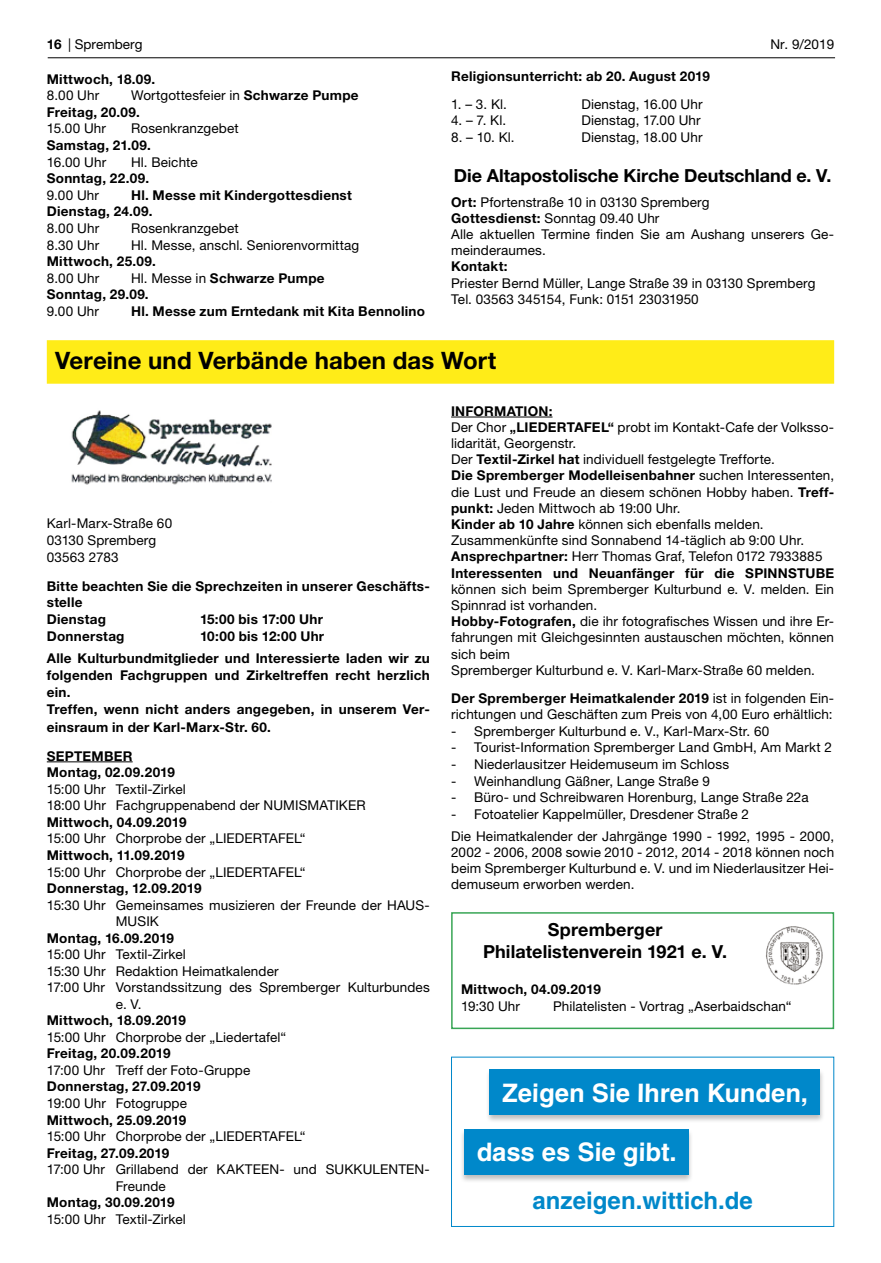
<style>
.page{position:relative;width:881px;height:1263px;background:#fff}
.page>*{position:absolute;margin:0;border:0;box-sizing:border-box;transform-origin:0 0}
.t1{font:700 25.5px "Helvetica LT";color:#fff}
.t2{font:700 24px "Helvetica Neue LT";letter-spacing:.005em;color:#000}
.t3{font:700 24px "Helvetica LT";color:#0088ca}
.t4{font:700 18px/21.6px "Helvetica Neue LT";color:#000;text-align:center}
.t5{font:13.5px/16.2px "Helvetica Neue LT";letter-spacing:.01em;color:#000}
.t6{font:700 13.5px/16.5px "Helvetica Neue LT";letter-spacing:.02em;color:#000}
.s1{font-weight:700}
.s2{font-weight:400}
</style>
<div class="page">
<hr style="left:48px;top:57px;width:786px;height:1px;background:#000">
<div style="left:451px;top:912px;width:382px;height:117px;border:2px solid #38a555"></div>
<div style="left:47px;top:340px;width:786px;height:44px;background:#ffec18"></div>
<img style="left:71px;top:410px;width:201px;height:75px">
<hr style="left:47px;top:761px;width:86px;height:1px;background:#000">
<hr style="left:451px;top:417px;width:101px;height:1px;background:#000">
<img style="left:766px;top:926px;width:57px;height:59px">
<div style="left:451px;top:1057px;width:382px;height:170px;border:1px solid #0088ca"></div>
<div style="left:459px;top:1128px;width:234px;height:55px;background:#000;opacity:.26"></div>
<div style="left:463px;top:1129px;width:225px;height:45px;background:#0088ca"></div>
<div style="left:485px;top:1069px;width:339px;height:55px;background:#000;opacity:.26"></div>
<div style="left:489px;top:1069px;width:330px;height:46px;background:#0088ca"></div>
<p class="t5" style="left:47px;top:36px;width:97px"><span class="s1">16</span> | Spremberg</p>
<p class="t5" style="left:770px;top:36px;width:65px">Nr. 9/2019</p>
<p class="t6" style="left:451px;top:67px;width:260px">Religionsunterricht: ab 20. August 2019</p>
<p class="t5" style="left:451px;top:96px;width:57px">1. – 3. Kl.</p>
<p class="t5" style="left:581px;top:96px;width:123px">Dienstag, 16.00 Uhr</p>
<p class="t5" style="left:451px;top:112px;width:56px">4. – 7. Kl.</p>
<p class="t5" style="left:581px;top:112px;width:121px">Dienstag, 17.00 Uhr</p>
<p class="t5" style="left:451px;top:129px;width:65px">8. – 10. Kl.</p>
<p class="t5" style="left:581px;top:129px;width:123px">Dienstag, 18.00 Uhr</p>
<h3 class="t4" style="left:453px;top:164px;width:379px">Die Altapostolische Kirche Deutschland e. V.</h3>
<p class="t5" style="left:451px;top:194px;width:384px"><span class="s1">Ort:</span> Pfortenstraße 10 in 03130 Spremberg<br><span class="s1">Gottesdienst:</span> Sonntag 09.40 Uhr<br>Alle aktuellen Termine finden Sie am Aushang unserers Ge&shy;meinderaumes.</p>
<p class="t6" style="left:451px;top:258px;width:58px">Kontakt:</p>
<p class="t5" style="left:451px;top:275px;width:366px">Priester Bernd Müller, Lange Straße 39 in 03130 Spremberg<br>Tel. 03563 345154, Funk: 0151 23031950</p>
<p class="t6" style="left:47px;top:70px;width:110px">Mittwoch, 18.09.</p>
<p class="t5" style="left:47px;top:87px;width:54px">8.00 Uhr</p>
<p class="t6" style="left:47px;top:87px;width:313px;text-indent:84px"><span class="s2">Wortgottesfeier in</span> Schwarze Pumpe<br>Freitag, 20.09.</p>
<p class="t5" style="left:47px;top:120px;width:61px">15.00 Uhr</p>
<p class="t5" style="left:131px;top:120px;width:109px">Rosenkranzgebet</p>
<p class="t6" style="left:47px;top:137px;width:106px">Samstag, 21.09.</p>
<p class="t5" style="left:47px;top:154px;width:61px">16.00 Uhr</p>
<p class="t5" style="left:131px;top:154px;width:68px">Hl. Beichte</p>
<p class="t6" style="left:47px;top:170px;width:104px">Sonntag, 22.09.</p>
<p class="t5" style="left:47px;top:187px;width:54px">9.00 Uhr</p>
<p class="t6" style="left:47px;top:186px;width:306px;text-indent:84px">Hl. Messe mit Kindergottesdienst<br>Dienstag, 24.09.</p>
<p class="t5" style="left:47px;top:220px;width:54px">8.00 Uhr</p>
<p class="t5" style="left:131px;top:220px;width:109px">Rosenkranzgebet</p>
<p class="t5" style="left:47px;top:236px;width:54px">8.30 Uhr</p>
<p class="t5" style="left:131px;top:236px;width:230px">Hl. Messe, anschl. Seniorenvormittag</p>
<p class="t6" style="left:47px;top:253px;width:110px">Mittwoch, 25.09.</p>
<p class="t5" style="left:47px;top:270px;width:54px">8.00 Uhr</p>
<p class="t6" style="left:47px;top:269px;width:279px;text-indent:84px"><span class="s2">Hl. Messe in</span> Schwarze Pumpe<br>Sonntag, 29.09.</p>
<p class="t5" style="left:47px;top:303px;width:54px">9.00 Uhr</p>
<p class="t6" style="left:131px;top:302px;width:295px">Hl. Messe zum Erntedank mit Kita Bennolino</p>
<h2 class="t2" style="left:55px;top:345px;width:442px">Vereine und Verbände haben das Wort</h2>
<p class="t5" style="left:47px;top:514px;width:127px;line-height:17.1px">Karl-Marx-Straße 60<br>03130 Spremberg<br>03563 2783</p>
<p class="t6" style="left:47px;top:578px;width:384px">Bitte beachten Sie die Sprechzeiten in unserer Geschäfts&shy;stelle<br>Dienstag</p>
<p class="t6" style="left:200px;top:611px;width:124px">15:00 bis 17:00 Uhr</p>
<p class="t6" style="left:47px;top:624px;width:384px;line-height:22.6px;text-indent:153px">10:00 bis 12:00 Uhr<br>Alle Kulturbundmitglieder und Interessierte laden wir zu</p>
<p class="t6" style="left:47px;top:666px;width:384px;line-height:17.1px">folgenden Fachgruppen und Zirkeltreffen recht herzlich ein.<br>Treffen, wenn nicht anders angegeben, in unserem Ver&shy;einsraum in der Karl-Marx-Str. 60.</p>
<p class="t6" style="left:47px;top:747px;width:130px">SEPTEMBER<br>Montag, 02.09.2019</p>
<p class="t5" style="left:47px;top:780px;width:320px;line-height:16.6px">15:00 Uhr Textil-Zirkel<br>18:00 Uhr Fachgruppenabend der NUMISMATIKER</p>
<p class="t6" style="left:47px;top:813px;width:141px">Mittwoch, 04.09.2019</p>
<p class="t5" style="left:47px;top:830px;width:260px">15:00 Uhr Chorprobe der „LIEDERTAFEL“</p>
<p class="t6" style="left:47px;top:847px;width:139px">Mittwoch, 11.09.2019</p>
<p class="t5" style="left:47px;top:863px;width:260px">15:00 Uhr Chorprobe der „LIEDERTAFEL“</p>
<p class="t6" style="left:47px;top:880px;width:156px">Donnerstag, 12.09.2019</p>
<p class="t5" style="left:116px;top:897px;width:315px;text-indent:-69px">15:30 Uhr Gemeinsames musizieren der Freunde der HAUS-<br>MUSIK</p>
<p class="t6" style="left:47px;top:929px;width:129px">Montag, 16.09.2019</p>
<p class="t5" style="left:47px;top:946px;width:140px">15:00 Uhr Textil-Zirkel</p>
<p class="t5" style="left:47px;top:963px;width:233px">15:30 Uhr Redaktion Heimatkalender</p>
<p class="t5" style="left:47px;top:979px;width:384px">17:00 Uhr Vorstandssitzung des Spremberger Kulturbundes</p>
<p class="t5" style="left:116px;top:995px;width:27px">e. V.</p>
<p class="t6" style="left:47px;top:1012px;width:141px">Mittwoch, 18.09.2019</p>
<p class="t5" style="left:47px;top:1028px;width:241px">15:00 Uhr Chorprobe der „Liedertafel“</p>
<p class="t6" style="left:47px;top:1045px;width:125px">Freitag, 20.09.2019</p>
<p class="t5" style="left:47px;top:1062px;width:205px">17:00 Uhr Treff der Foto-Gruppe</p>
<p class="t6" style="left:47px;top:1078px;width:155px">Donnerstag, 27.09.2019</p>
<p class="t5" style="left:47px;top:1095px;width:142px">19:00 Uhr Fotogruppe</p>
<p class="t6" style="left:47px;top:1111px;width:141px">Mittwoch, 25.09.2019</p>
<p class="t5" style="left:47px;top:1128px;width:260px">15:00 Uhr Chorprobe der „LIEDERTAFEL“</p>
<p class="t6" style="left:47px;top:1144px;width:124px">Freitag, 27.09.2019</p>
<p class="t5" style="left:116px;top:1161px;width:315px;text-indent:-69px">17:00 Uhr Grillabend der KAKTEEN- und SUKKULENTEN-<br>Freunde</p>
<p class="t6" style="left:47px;top:1194px;width:129px">Montag, 30.09.2019</p>
<p class="t5" style="left:47px;top:1210px;width:140px">15:00 Uhr Textil-Zirkel</p>
<p class="t6" style="left:47px;top:627px;width:79px">Donnerstag</p>
<p class="t5" style="left:451px;top:403px;width:384px"><span class="s1">INFORMATION:<br></span>Der Chor <span class="s1">„LIEDERTAFEL“</span> probt im Kontakt-Cafe der Volksso&shy;lidarität, Georgenstr.<br>Der <span class="s1">Textil-Zirkel hat</span> individuell festgelegte Trefforte.<br><span class="s1">Die Spremberger Modelleisenbahner</span> suchen Interessenten, die Lust und Freude an diesem schönen Hobby haben. <span class="s1">Treff&shy;punkt:</span> Jeden Mittwoch ab 19:00 Uhr.<br><span class="s1">Kinder ab 10 Jahre</span> können sich ebenfalls melden.<br>Zusammenkünfte sind Sonnabend 14-täglich ab 9:00 Uhr.<br><span class="s1">Ansprechpartner:</span> Herr Thomas Graf, Telefon 0172 7933885<br><span class="s1">Interessenten und Neuanfänger für die SPINNSTUBE</span></p>
<p class="t5" style="left:451px;top:581px;width:384px">können sich beim Spremberger Kulturbund e. V. melden. Ein Spinnrad ist vorhanden.<br><span class="s1">Hobby-Fotografen,</span> die ihr fotografisches Wissen und ihre Er&shy;fahrungen mit Gleichgesinnten austauschen möchten, können sich beim<br>Spremberger Kulturbund e. V. Karl-Marx-Straße 60 melden.</p>
<p class="t5" style="left:451px;top:690px;width:384px"><span class="s1">Der Spremberger Heimatkalender 2019</span> ist in folgenden Ein&shy;richtungen und Geschäften zum Preis von 4,00 Euro erhältlich:</p>
<p class="t5" style="left:451px;top:723px;width:319px">- Spremberger Kulturbund e. V., Karl-Marx-Str. 60</p>
<p class="t5" style="left:451px;top:739px;width:382px">- Tourist-Information Spremberger Land GmbH, Am Markt 2</p>
<p class="t5" style="left:451px;top:756px;width:279px">- Niederlausitzer Heidemuseum im Schloss</p>
<p class="t5" style="left:451px;top:772px;width:260px">- Weinhandlung Gäßner, Lange Straße 9</p>
<p class="t5" style="left:451px;top:789px;width:359px">- Büro- und Schreibwaren Horenburg, Lange Straße 22a</p>
<p class="t5" style="left:451px;top:803px;width:384px;line-height:21.8px">- Fotoatelier Kappelmüller, Dresdener Straße 2<br>Die Heimatkalender der Jahrgänge 1990 - 1992, 1995 - 2000,</p>
<p class="t5" style="left:451px;top:844px;width:384px;text-align:justify">2002 - 2006, 2008 sowie 2010 - 2012, 2014 - 2018 können noch beim Spremberger Kulturbund e. V. und im Niederlausitzer Hei&shy;demuseum erworben werden.</p>
<h3 class="t4" style="left:483px;top:919px;width:245px">Spremberger<br>Philatelistenverein 1921 e. V.</h3>
<p class="t6" style="left:461px;top:981px;width:141px">Mittwoch, 04.09.2019</p>
<p class="t5" style="left:461px;top:998px;width:60px">19:30 Uhr</p>
<p class="t5" style="left:553px;top:998px;width:240px">Philatelisten - Vortrag „Aserbaidschan“</p>
<h1 class="t1" style="left:502px;top:1077px;width:308px">Zeigen Sie Ihren Kunden,</h1>
<h1 class="t1" style="left:476px;top:1137px;width:202px">dass es Sie gibt.</h1>
<h2 class="t3" style="left:532px;top:1186px;width:222px">anzeigen.wittich.de</h2>
</div>
